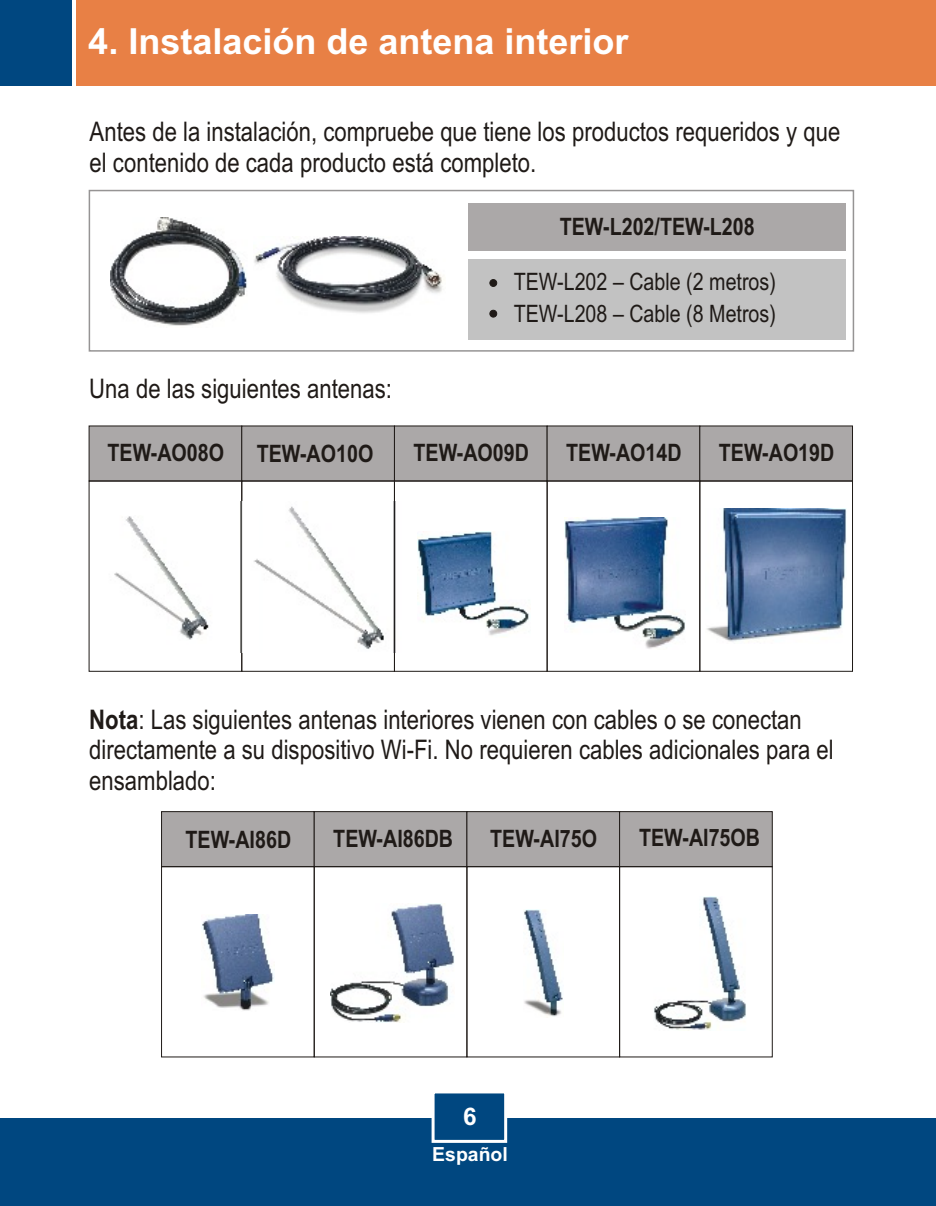
<style>
.page{position:relative;width:936px;height:1206px;background:#fff}
.page>*{position:absolute;margin:0;border:0;box-sizing:border-box;transform-origin:0 0}
.t1{font:700 36px "Arial";color:#fff}
.t2{font:27px/30.6px "Arial Narrow";color:#1f1a17}
.t3{font:700 24.3px "Arial";color:#fff}
.t4{font:700 24px "Arial Narrow";color:#1f1a17}
.t5{font:24px/32.7px "Arial Narrow";color:#1f1a17}
.t6{font:700 19.5px "Arial";color:#fff}
.s1{font-weight:700}
</style>
<div class="page">
<div style="left:0;top:1118px;width:936px;height:88px;background:#004780"></div>
<div style="left:76px;top:0;width:860px;height:85px;background:#e88045"></div>
<div style="left:0;top:0;width:72px;height:85px;background:#004780"></div>
<svg style="left:431px;top:1093px;width:77px;height:50px"></svg>
<svg style="left:88px;top:189px;width:767px;height:163px"></svg>
<div style="left:468px;top:260px;width:378px;height:80px;background:#c2c2c2"></div>
<div style="left:468px;top:203px;width:378px;height:48px;background:#aba8a8"></div>
<div style="left:490px;top:279px;width:7px;height:8px;background:#1f1a17;border:1px solid #1f1a17;border-radius:50%"></div>
<div style="left:490px;top:310px;width:7px;height:7px;background:#1f1a17;border:1px solid #1f1a17;border-radius:50%"></div>
<img style="left:254px;top:236px;width:191px;height:81px">
<img style="left:111px;top:217px;width:138px;height:110px">
<div style="left:89px;top:481px;width:153px;height:191px;border:1px solid #1f1a17"></div>
<div style="left:394px;top:481px;width:153px;height:191px;border:1px solid #1f1a17"></div>
<div style="left:547px;top:481px;width:153px;height:191px;border:1px solid #1f1a17"></div>
<svg style="left:88px;top:425px;width:765px;height:57px"></svg>
<div style="left:699px;top:481px;width:154px;height:191px;border:1px solid #1f1a17"></div>
<img style="left:654px;top:896px;width:92px;height:134px">
<img style="left:330px;top:904px;width:125px;height:119px">
<div style="left:161px;top:866px;width:154px;height:191px;border:1px solid #1f1a17"></div>
<div style="left:314px;top:866px;width:153px;height:191px;border:1px solid #1f1a17"></div>
<div style="left:161px;top:811px;width:612px;height:56px;background:#aba8a8"></div>
<div style="left:619px;top:866px;width:154px;height:191px;border:1px solid #1f1a17"></div>
<img style="left:524px;top:909px;width:39px;height:108px">
<img style="left:202px;top:915px;width:72px;height:96px">
<img style="left:240px;top:502px;width:156px;height:150px">
<img style="left:114px;top:516px;width:95px;height:124px">
<img style="left:417px;top:531px;width:112px;height:105px">
<img style="left:564px;top:518px;width:121px;height:131px">
<img style="left:707px;top:508px;width:139px;height:134px">
<h1 class="t1" style="left:88px;top:28px;width:542px">4. Instalación de antena interior</h1>
<p class="t2" style="left:90px;top:119px;width:752px">Antes de la instalación, compruebe que tiene los productos requeridos y que el contenido de cada producto está completo.</p>
<p class="t4" style="left:560px;top:218px;width:196px">TEW-L202/TEW-L208</p>
<p class="t2" style="left:89px;top:376px;width:304px">Una de las siguientes antenas:</p>
<p class="t5" style="left:514px;top:267px;width:264px">TEW-L202 – Cable (2 metros)<br>TEW-L208 – Cable (8 Metros)</p>
<p class="t4" style="left:108px;top:444px;width:118px">TEW-AO08O</p>
<p class="t4" style="left:257px;top:445px;width:118px">TEW-AO10O</p>
<p class="t4" style="left:414px;top:444px;width:117px">TEW-AO09D</p>
<p class="t4" style="left:566px;top:444px;width:117px">TEW-AO14D</p>
<p class="t4" style="left:719px;top:444px;width:117px">TEW-AO19D</p>
<p class="t2" style="left:89px;top:706px;width:746px"><span class="s1">Nota</span>: Las siguientes antenas interiores vienen con cables o se conectan directamente a su dispositivo Wi-Fi. No requieren cables adicionales para el ensamblado:</p>
<p class="t4" style="left:186px;top:831px;width:107px">TEW-AI86D</p>
<p class="t4" style="left:333px;top:830px;width:121px">TEW-AI86DB</p>
<p class="t4" style="left:490px;top:830px;width:108px">TEW-AI75O</p>
<p class="t4" style="left:639px;top:829px;width:122px">TEW-AI75OB</p>
<p class="t3" style="left:463px;top:1108px;width:15px">6</p>
<p class="t6" style="left:432px;top:1147px;width:77px">Español</p>
</div>
